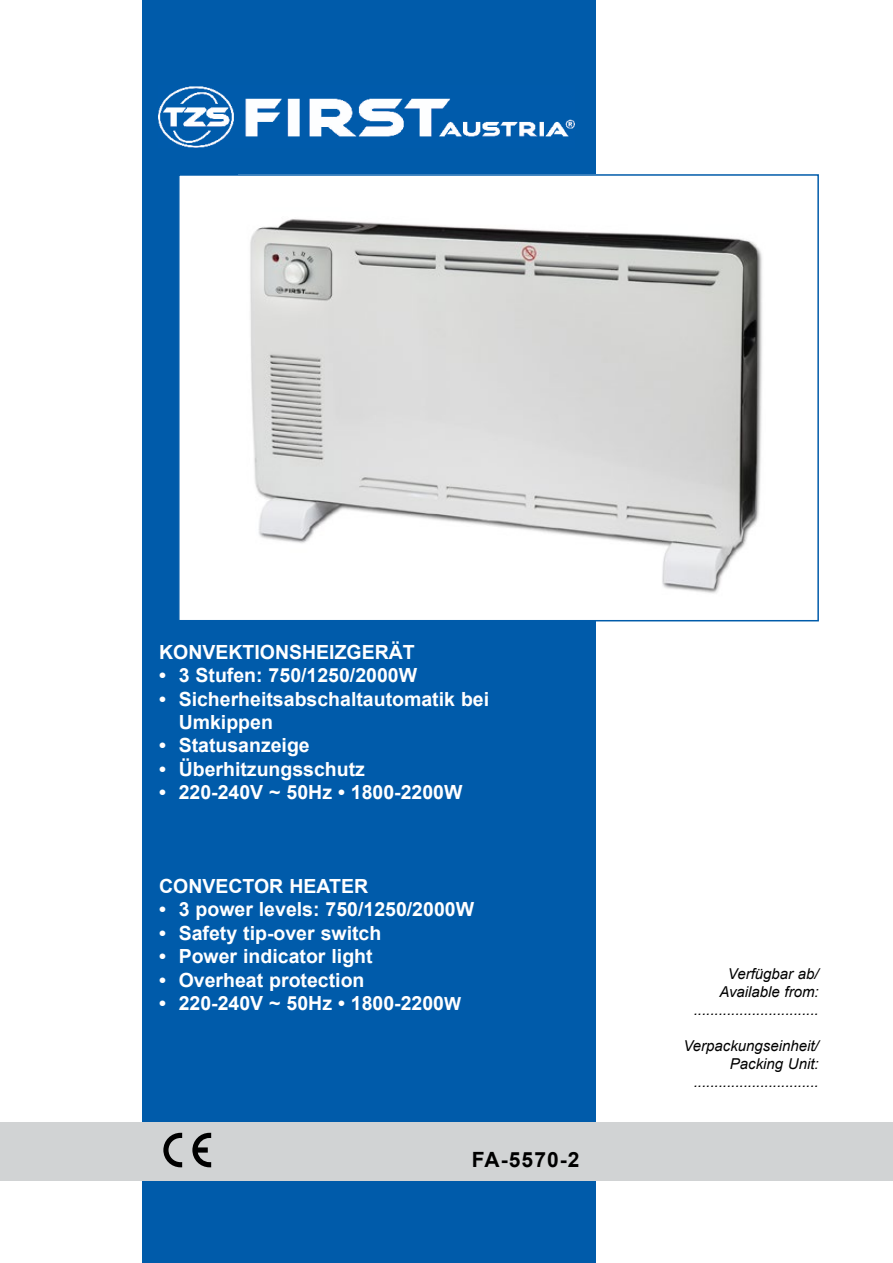
<style>
.page{position:relative;width:893px;height:1263px;background:#fff}
.page>*{position:absolute;margin:0;border:0;box-sizing:border-box;transform-origin:0 0}
.t1{font:700 21px "Arial";letter-spacing:.05em;color:#000}
.t2{font:700 19.5px/23.4px "Arial";color:#fff}
.t3{font:italic 15px/18px "Arial";color:#000;text-align:right}
.s1{font-size:18px}
</style>
<div class="page">
<div style="left:142px;top:0;width:454px;height:1262px;background:#005baa"></div>
<div style="left:142px;top:621px;width:454px;height:642px;background:#005baa"></div>
<div style="left:179px;top:175px;width:639px;height:446px;background:#fff"></div>
<img style="left:250px;top:219px;width:512px;height:375px">
<div style="left:178px;top:174px;width:641px;height:447px;border:2px solid #005baa"></div>
<div style="left:0;top:1122px;width:893px;height:58px;background:#d1d3d4"></div>
<svg style="left:163px;top:1133px;width:48px;height:34px"></svg>
<img style="left:159px;top:86px;width:415px;height:61px">
<p class="t2" style="left:159px;top:641px;width:257px">KONVEKTIONSHEIZGERÄT</p>
<p class="t2" style="left:159px;top:664px;width:260px">• 3 Stufen: 750/1250/2000W</p>
<p class="t2" style="left:179px;top:688px;width:312px;text-indent:-20px">• Sicherheitsabschaltautomatik bei<br>Umkippen</p>
<p class="t2" style="left:159px;top:734px;width:152px">• Statusanzeige</p>
<p class="t2" style="left:159px;top:758px;width:207px">• Überhitzungsschutz</p>
<p class="t2" style="left:159px;top:781px;width:305px">• 220-240V ~ 50Hz • 1800-2200W</p>
<p class="t2" style="left:159px;top:875px;width:210px">CONVECTOR HEATER</p>
<p class="t2" style="left:159px;top:898px;width:316px">• 3 power levels: 750/1250/2000W</p>
<p class="t2" style="left:159px;top:922px;width:224px">• Safety tip-over switch</p>
<p class="t2" style="left:159px;top:945px;width:215px">• Power indicator light</p>
<p class="t2" style="left:159px;top:968px;width:207px">• Overheat protection</p>
<p class="t2" style="left:159px;top:992px;width:303px">• 220-240V ~ 50Hz • 1800-2200<span class="s1">W</span></p>
<p class="t1" style="left:472px;top:1145px;width:109px">FA-5570-2</p>
<p class="t3" style="left:694px;top:965px;width:127px">Verfügbar ab/<br>Available from: ..............................</p>
<p class="t3" style="left:683px;top:1037px;width:137px">Verpackungseinheit/<br>Packing Unit: ..............................</p>
</div>
